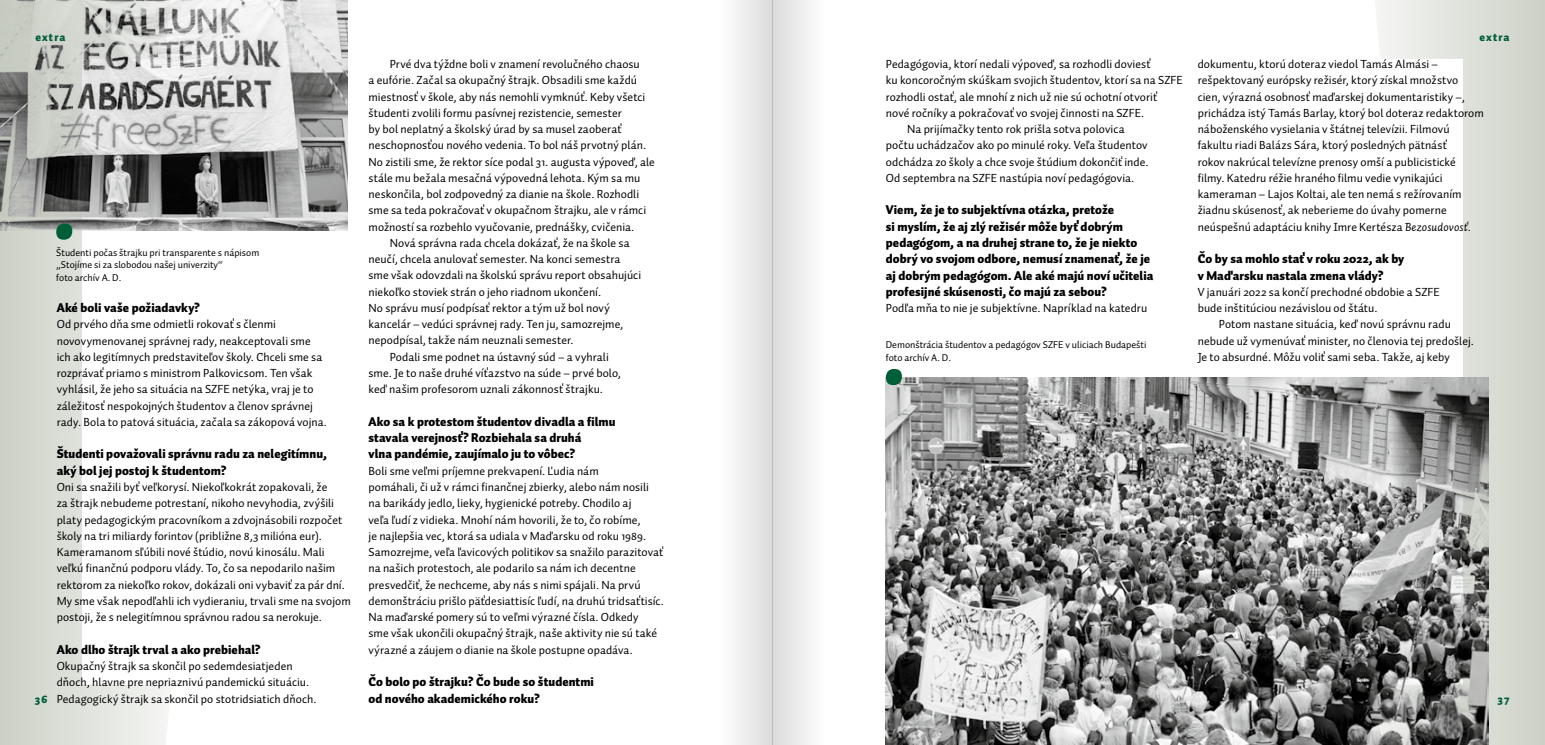
<style>
.page{position:relative;width:1545px;height:745px;background:#fff}
.page>*{position:absolute;margin:0;border:0;box-sizing:border-box;transform-origin:0 0}
.t1{font:900 12.5px/16.2px "Auto Pro";letter-spacing:.005em;color:#000}
.t2{font:11.88px/16.2px "Auto Pro";letter-spacing:.005em;color:#000}
.t3{font:900 11.25px "Auto Pro";letter-spacing:.1em;color:#005e38}
.t4{font:10px/12.5px "Auto Pro";color:#000}
.s1{font-family:"Auto Pro Regular Italic 2"}
</style>
<div class="page">
<svg style="left:0;top:231px;width:171px;height:513px"></svg>
<svg style="left:1375px;top:0;width:170px;height:744px"></svg>
<img style="left:886px;top:377px;width:602px;height:367px">
<img style="left:0;top:0;width:348px;height:231px">
<div style="left:56px;top:223px;width:16px;height:16px;background:#005e38;border-radius:50%"></div>
<div style="left:886px;top:368px;width:16px;height:17px;background:#005e38;border-radius:50%"></div>
<div style="left:719px;top:0;width:53px;height:744px;background:linear-gradient(to right,#fff,#dcdcdc)"></div>
<div style="left:772px;top:0;width:54px;height:744px;background:linear-gradient(to right,#dadada,#fefefe)"></div>
<p class="t3" style="left:35px;top:29px;width:32px">extra</p>
<p class="t3" style="left:1479px;top:29px;width:32px">extra</p>
<p class="t2" style="left:886px;top:56px;width:266px">Pedagógovia, ktorí nedali výpoveď, sa rozhodli doviesť</p>
<p class="t2" style="left:886px;top:72px;width:299px">ku koncoročným skúškam svojich študentov, ktorí sa na SZFE</p>
<p class="t2" style="left:886px;top:88px;width:273px">rozhodli ostať, ale mnohí z nich už nie sú ochotní otvoriť</p>
<p class="t2" style="left:886px;top:104px;width:260px">nové ročníky a pokračovať vo svojej činnosti na SZFE.</p>
<p class="t2" style="left:907px;top:121px;width:219px">Na prijímačky tento rok prišla sotva polovica</p>
<p class="t2" style="left:886px;top:137px;width:263px">počtu uchádzačov ako po minulé roky. Veľa študentov</p>
<p class="t2" style="left:886px;top:153px;width:264px">odchádza zo školy a chce svoje štúdium dokončiť inde.</p>
<p class="t2" style="left:886px;top:169px;width:250px">Od septembra na SZFE nastúpia noví pedagógovia.</p>
<p class="t1" style="left:886px;top:202px;width:269px">Viem, že je to subjektívna otázka, pretože<br>si myslím, že aj zlý režisér môže byť dobrým pedagógom, a na druhej strane to, že je niekto dobrý vo svojom odbore, nemusí znamenať, že je aj dobrým pedagógom. Ale aké majú noví učitelia profesijné skúsenosti, čo majú za sebou?</p>
<p class="t2" style="left:886px;top:299px;width:263px">Podľa mňa to nie je subjektívne. Napríklad na katedru</p>
<p class="t2" style="left:390px;top:55px;width:252px">Prvé dva týždne boli v znamení revolučného chaosu</p>
<p class="t2" style="left:369px;top:72px;width:270px">a eufórie. Začal sa okupačný štrajk. Obsadili sme každú</p>
<p class="t2" style="left:369px;top:88px;width:278px">miestnosť v škole, aby nás nemohli vymknúť. Keby všetci</p>
<p class="t2" style="left:369px;top:104px;width:255px">študenti zvolili formu pasívnej rezistencie, semester</p>
<p class="t2" style="left:369px;top:120px;width:254px">by bol neplatný a školský úrad by sa musel zaoberať</p>
<p class="t2" style="left:369px;top:137px;width:279px">neschopnosťou nového vedenia. To bol náš prvotný plán.</p>
<p class="t2" style="left:369px;top:153px;width:288px">No zistili sme, že rektor síce podal 31. augusta výpoveď, ale</p>
<p class="t2" style="left:369px;top:169px;width:273px">stále mu bežala mesačná výpovedná lehota. Kým sa mu</p>
<p class="t2" style="left:369px;top:185px;width:272px">neskončila, bol zodpovedný za dianie na škole. Rozhodli</p>
<p class="t2" style="left:369px;top:202px;width:279px">sme sa teda pokračovať v okupačnom štrajku, ale v rámci</p>
<p class="t2" style="left:369px;top:218px;width:267px">možností sa rozbehlo vyučovanie, prednášky, cvičenia.</p>
<p class="t2" style="left:390px;top:234px;width:241px">Nová správna rada chcela dokázať, že na škole sa</p>
<p class="t2" style="left:369px;top:250px;width:253px">neučí, chcela anulovať semester. Na konci semestra</p>
<p class="t2" style="left:369px;top:267px;width:274px">sme však odovzdali na školskú správu report obsahujúci</p>
<p class="t2" style="left:369px;top:283px;width:234px">niekoľko stoviek strán o jeho riadnom ukončení.</p>
<p class="t2" style="left:369px;top:299px;width:243px">No správu musí podpísať rektor a tým už bol nový</p>
<p class="t2" style="left:369px;top:315px;width:256px">kancelár – vedúci správnej rady. Ten ju, samozrejme,</p>
<p class="t2" style="left:369px;top:332px;width:207px">nepodpísal, takže nám neuznali semester.</p>
<p class="t2" style="left:390px;top:348px;width:221px">Podali sme podnet na ústavný súd – a vyhrali</p>
<p class="t2" style="left:369px;top:364px;width:254px">sme. Je to naše druhé víťazstvo na súde – prvé bolo,</p>
<p class="t2" style="left:369px;top:380px;width:236px">keď našim profesorom uznali zákonnosť štrajku.</p>
<p class="t1" style="left:369px;top:413px;width:249px">Ako sa k protestom študentov divadla a filmu stavala verejnosť? Rozbiehala sa druhá<br>vlna pandémie, zaujímalo ju to vôbec?</p>
<p class="t2" style="left:369px;top:462px;width:297px">Boli sme veľmi príjemne prekvapení. Ľudia nám<br>pomáhali, či už v rámci finančnej zbierky, alebo nám nosili na barikády jedlo, lieky, hygienické potreby. Chodilo aj<br>veľa ľudí z vidieka. Mnohí nám hovorili, že to, čo robíme,<br>je najlepšia vec, ktorá sa udiala v Maďarsku od roku 1989.<br>Samozrejme, veľa ľavicových politikov sa snažilo parazitovať na našich protestoch, ale podarilo sa nám ich decentne presvedčiť, že nechceme, aby nás s nimi spájali. Na prvú demonštráciu prišlo päťdesiattisíc ľudí, na druhú tridsaťtisíc.<br>Na maďarské pomery sú to veľmi výrazné čísla. Odkedy<br>sme však ukončili okupačný štrajk, naše aktivity nie sú také výrazné a záujem o dianie na škole postupne opadáva.</p>
<p class="t1" style="left:369px;top:673px;width:227px">Čo bolo po štrajku? Čo bude so študentmi od nového akademického roku?</p>
<p class="t2" style="left:1198px;top:56px;width:288px">dokumentu, ktorú doteraz viedol Tamás Almási – rešpektovaný európsky režisér, ktorý získal množstvo cien, výrazná osobnosť maďarskej dokumentaristiky –, prichádza istý Tamás Barlay, ktorý bol doteraz redaktorom náboženského vysielania v štátnej televízii. Filmovú fakultu riadi Balázs Sára, ktorý posledných pätnásť<br>rokov nakrúcal televízne prenosy omší a publicistické filmy. Katedru réžie hraného filmu vedie vynikajúci kameraman – Lajos Koltai, ale ten nemá s režírovaním žiadnu skúsenosť, ak neberieme do úvahy pomerne neúspešnú adaptáciu knihy Imre Kertésza <span class="s1">Bezosudovosť</span>.</p>
<p class="t1" style="left:1198px;top:250px;width:208px">Čo by sa mohlo stať v roku 2022, ak by v Maďarsku nastala zmena vlády?</p>
<p class="t2" style="left:1198px;top:283px;width:244px">V januári 2022 sa končí prechodné obdobie a SZFE bude inštitúciou nezávislou od štátu.</p>
<p class="t2" style="left:1198px;top:316px;width:278px;text-indent:21px">Potom nastane situácia, keď novú správnu radu nebude už vymenúvať minister, no členovia tej predošlej.<br>Je to absurdné. Môžu voliť sami seba. Takže, aj keby</p>
<p class="t4" style="left:56px;top:245px;width:205px">Študenti počas štrajku pri transparente s nápisom „Stojíme si za slobodou našej univerzity“<br>foto archív A. D.</p>
<p class="t1" style="left:57px;top:299px;width:145px">Aké boli vaše požiadavky?</p>
<p class="t2" style="left:57px;top:316px;width:272px">Od prvého dňa sme odmietli rokovať s členmi novovymenovanej správnej rady, neakceptovali sme ich ako legitímnych predstaviteľov školy. Chceli sme sa rozprávať priamo s ministrom Palkovicsom. Ten však vyhlásil, že jeho sa situácia na SZFE netýka, vraj je to záležitosť nespokojných študentov a členov správnej rady. Bola to patová situácia, začala sa zákopová vojna.</p>
<p class="t1" style="left:57px;top:445px;width:272px">Študenti považovali správnu radu za nelegitímnu, aký bol jej postoj k študentom?</p>
<p class="t2" style="left:57px;top:478px;width:296px">Oni sa snažili byť veľkorysí. Niekoľkokrát zopakovali, že<br>za štrajk nebudeme potrestaní, nikoho nevyhodia, zvýšili platy pedagogickým pracovníkom a zdvojnásobili rozpočet školy na tri miliardy forintov (približne 8,3 milióna eur).<br>Kameramanom sľúbili nové štúdio, novú kinosálu. Mali veľkú finančnú podporu vlády. To, čo sa nepodarilo našim rektorom za niekoľko rokov, dokázali oni vybaviť za pár dní.<br>My sme však nepodľahli ich vydieraniu, trvali sme na svojom postoji, že s nelegitímnou správnou radou sa nerokuje.</p>
<p class="t1" style="left:57px;top:640px;width:206px">Ako dlho štrajk trval a ako prebiehal?</p>
<p class="t2" style="left:57px;top:657px;width:261px">Okupačný štrajk sa skončil po sedemdesiatjeden dňoch, hlavne pre nepriaznivú pandemickú situáciu.<br>Pedagogický štrajk sa skončil po stotridsiatich dňoch.</p>
<p class="t4" style="left:886px;top:338px;width:262px">Demonštrácia študentov a pedagógov SZFE v uliciach Budapešti foto archív A. D.</p>
<p class="t3" style="left:35px;top:690px;width:14px">36</p>
<p class="t3" style="left:1498px;top:690px;width:13px">37</p>
</div>
